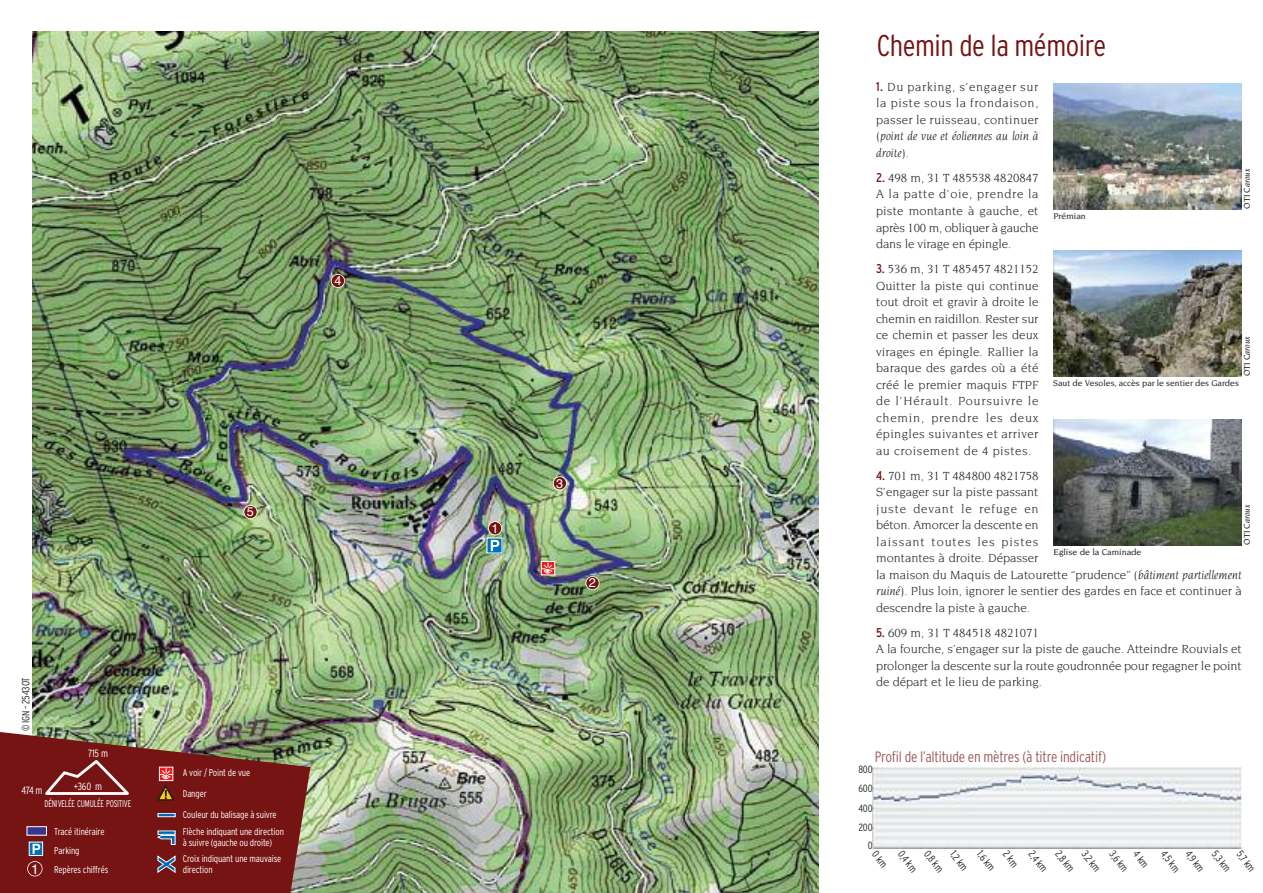
<style>
.page{position:relative;width:1263px;height:893px;background:#fff}
.page>*{position:absolute;margin:0;border:0;box-sizing:border-box;transform-origin:0 0}
.t1{font:300 condensed 30px "Interstate";letter-spacing:-.015em;color:#761313}
.t2{font:300 condensed 15px "Interstate";letter-spacing:-.015em;color:#9f5a5a}
.t3{font:12.75px/16.5px "Novarese";color:#272627;text-align:justify}
.t4{font:12.6px "Helvetica";color:#fff}
.t5{font:300 condensed 10.5px/19.5px "Interstate";letter-spacing:-.015em;color:#272627;text-align:justify}
.t6{font:300 condensed 10.5px "Interstate";letter-spacing:-.02em;color:#fff}
.t7{font:300 condensed 9.75px/17.4px "Interstate";letter-spacing:-.015em;color:#fff}
.t8{font:300 condensed 9.75px "Interstate";letter-spacing:-.015em;color:#fff;scale:.87 1}
.t9{font:500 9px "Novarese";color:#272627}
.t10{font:italic 500 9px "Novarese";color:#272627}
.s1{font-family:"Helvetica";font-weight:400;font-stretch:normal;font-size:13.8px}
.s2{font-family:"Interstate";font-stretch:condensed;color:#761313}
.s3{font-style:italic}
</style>
<div class="page">
<img style="left:32px;top:32px;width:787px;height:861px">
<svg style="left:0;top:730px;width:310px;height:163px;background:#782823"></svg>
<svg style="left:31px;top:844px;width:10px;height:10px"></svg>
<div style="left:29px;top:842px;width:14px;height:14px;border:1px solid #fff"></div>
<svg style="left:33px;top:844px;width:7px;height:10px"></svg>
<div style="left:27px;top:861px;width:16px;height:15px;border:2px solid #fff;border-radius:50%"></div>
<div style="left:27px;top:827px;width:19px;height:8px;background:#34368f"></div>
<div style="left:27px;top:826px;width:20px;height:10px;border:1px solid #fff"></div>
<svg style="left:488px;top:539px;width:12px;height:13px"></svg>
<svg style="left:491px;top:540px;width:8px;height:11px"></svg>
<div style="left:489px;top:522px;width:12px;height:13px;background:#761313;border-radius:50%"></div>
<div style="left:488px;top:521px;width:14px;height:14px;border:2px solid #fff;border-radius:50%"></div>
<div style="left:586px;top:577px;width:13px;height:12px;background:#761313;border-radius:50%"></div>
<div style="left:585px;top:576px;width:15px;height:14px;border:2px solid #fff;border-radius:50%"></div>
<div style="left:554px;top:477px;width:12px;height:13px;background:#761313;border-radius:50%"></div>
<div style="left:553px;top:476px;width:14px;height:14px;border:2px solid #fff;border-radius:50%"></div>
<div style="left:332px;top:275px;width:12px;height:12px;background:#761313;border-radius:50%"></div>
<div style="left:331px;top:274px;width:14px;height:14px;border:2px solid #fff;border-radius:50%"></div>
<div style="left:244px;top:506px;width:13px;height:12px;background:#761313;border-radius:50%"></div>
<div style="left:243px;top:505px;width:15px;height:14px;border:2px solid #fff;border-radius:50%"></div>
<img style="left:1053px;top:84px;width:189px;height:125px">
<img style="left:1053px;top:250px;width:189px;height:126px">
<img style="left:1053px;top:419px;width:189px;height:126px">
<img style="left:873px;top:767px;width:369px;height:81px">
<svg style="left:45px;top:759px;width:89px;height:36px;background:#8c3a3a"></svg>
<svg style="left:157px;top:768px;width:17px;height:32px"></svg>
<div style="left:158px;top:813px;width:17px;height:4px;border:1px solid #fff"></div>
<svg style="left:158px;top:835px;width:17px;height:10px"></svg>
<svg style="left:158px;top:856px;width:17px;height:16px"></svg>
<div style="left:541px;top:561px;width:14px;height:14px;border:1px solid #fff"></div>
<svg style="left:542px;top:563px;width:12px;height:12px"></svg>
<p class="t4" style="left:334px;top:274px;width:9px">4</p>
<p class="t4" style="left:247px;top:505px;width:9px">5</p>
<p class="t5" style="left:16px;top:731px;width:56px;rotate:-90deg">© IGN – 2543OT</p>
<p class="t6" style="left:22px;top:784px;width:23px">474 m</p>
<p class="t6" style="left:88px;top:747px;width:22px">715 m</p>
<p class="t6" style="left:74px;top:780px;width:30px">+360 m</p>
<p class="t8" style="left:45px;top:798px;width:101px">DÉNIVELÉE CUMULÉE POSITIVE</p>
<p class="t7" style="left:54px;top:823px;width:52px">Tracé itinéraire</p>
<p class="t7" style="left:54px;top:842px;width:27px">Parking</p>
<p class="t7" style="left:31px;top:861px;width:79px"><span class="s1">1</span> Repères chiffrés</p>
<p class="t7" style="left:183px;top:762px;width:69px;line-height:21.5px">A voir / Point de vue<br>Danger</p>
<p class="t7" style="left:183px;top:806px;width:103px">Couleur du balisage à suivre<br>Flèche indiquant une direction</p>
<p class="t7" style="left:183px;top:834px;width:100px;line-height:16.5px">à suivre (gauche ou droite)<br>Croix indiquant une mauvaise</p>
<p class="t7" style="left:183px;top:861px;width:31px">direction</p>
<p class="t4" style="left:492px;top:521px;width:9px">1</p>
<p class="t4" style="left:556px;top:476px;width:9px">3</p>
<p class="t4" style="left:589px;top:576px;width:9px">2</p>
<h1 class="t1" style="left:877px;top:28px;width:231px">Chemin de la mémoire</h1>
<p class="t3" style="left:876px;top:79px;width:164px"><span class="s2">1.</span> Du parking, s’engager sur la piste sous la frondaison, passer le ruisseau, continuer (<span class="s3">point de vue et éoliennes au loin à droite</span>).</p>
<p class="t3" style="left:876px;top:170px;width:164px"><span class="s2">2.</span> 498 m, 31 T 485538 4820847<br>A la patte d’oie, prendre la piste montante à gauche, et après 100 m, obliquer à gauche dans le virage en épingle.</p>
<p class="t3" style="left:876px;top:261px;width:164px"><span class="s2">3.</span> 536 m, 31 T 485457 4821152<br>Quitter la piste qui continue tout droit et gravir à droite le chemin en raidillon. Rester sur ce chemin et passer les deux virages en épingle. Rallier la baraque des gardes où a été créé le premier maquis FTPF de l’Hérault. Poursuivre le chemin, prendre les deux épingles suivantes et arriver au croisement de 4 pistes.</p>
<p class="t3" style="left:876px;top:468px;width:367px;text-align:left"><span class="s2">4.</span> 701 m, 31 T 484800 4821758<br>S’engager sur la piste passant<br>juste devant le refuge en<br>béton. Amorcer la descente en<br>laissant toutes les pistes<br>montantes à droite. Dépasser<br>la maison du Maquis de Latourette “prudence” (<span class="s3">bâtiment partiellement ruiné</span>). Plus loin, ignorer le sentier des gardes en face et continuer à descendre la piste à gauche.</p>
<p class="t3" style="left:876px;top:625px;width:367px;text-align:left"><span class="s2">5.</span> 609 m, 31 T 484518 4821071<br>A la fourche, s’engager sur la piste de gauche. Atteindre Rouvials et prolonger la descente sur la route goudronnée pour regagner le point de départ et le lieu de parking.</p>
<p class="t10" style="left:1243px;top:209px;width:42px;rotate:-90deg">OTI Caroux</p>
<p class="t9" style="left:1053px;top:213px;width:34px">Prémian</p>
<p class="t10" style="left:1243px;top:376px;width:42px;rotate:-90deg">OTI Caroux</p>
<p class="t9" style="left:1053px;top:380px;width:187px">Saut de Vesoles, accès par le sentier des Gardes</p>
<p class="t10" style="left:1243px;top:545px;width:42px;rotate:-90deg">OTI Caroux</p>
<p class="t9" style="left:1053px;top:548px;width:90px">Eglise de la Caminade</p>
<p class="t2" style="left:875px;top:748px;width:233px">Profil de l’altitude en mètres (à titre indicatif)</p>
<p class="t5" style="left:858px;top:759px;width:16px">800<br>600<br>400<br>200</p>
<p class="t5" style="left:868px;top:836px;width:6px">0</p>
<p class="t5" style="left:908px;top:846px;width:25px;rotate:52deg">0,4 km</p>
<p class="t5" style="left:934px;top:846px;width:25px;rotate:52deg">0,8 km</p>
<p class="t5" style="left:960px;top:846px;width:23px;rotate:52deg">1,2 km</p>
<p class="t5" style="left:987px;top:846px;width:23px;rotate:52deg">1,6 km</p>
<p class="t5" style="left:1038px;top:846px;width:25px;rotate:52deg">2,4 km</p>
<p class="t5" style="left:1065px;top:846px;width:25px;rotate:52deg">2,8 km</p>
<p class="t5" style="left:1092px;top:846px;width:25px;rotate:52deg">3,2 km</p>
<p class="t5" style="left:1119px;top:846px;width:25px;rotate:52deg">3,6 km</p>
<p class="t5" style="left:1171px;top:846px;width:25px;rotate:52deg">4,5 km</p>
<p class="t5" style="left:1195px;top:846px;width:25px;rotate:52deg">4,9 km</p>
<p class="t5" style="left:1222px;top:846px;width:25px;rotate:52deg">5,3 km</p>
<p class="t5" style="left:1246px;top:846px;width:24px;rotate:52deg">5,7 km</p>
</div>
